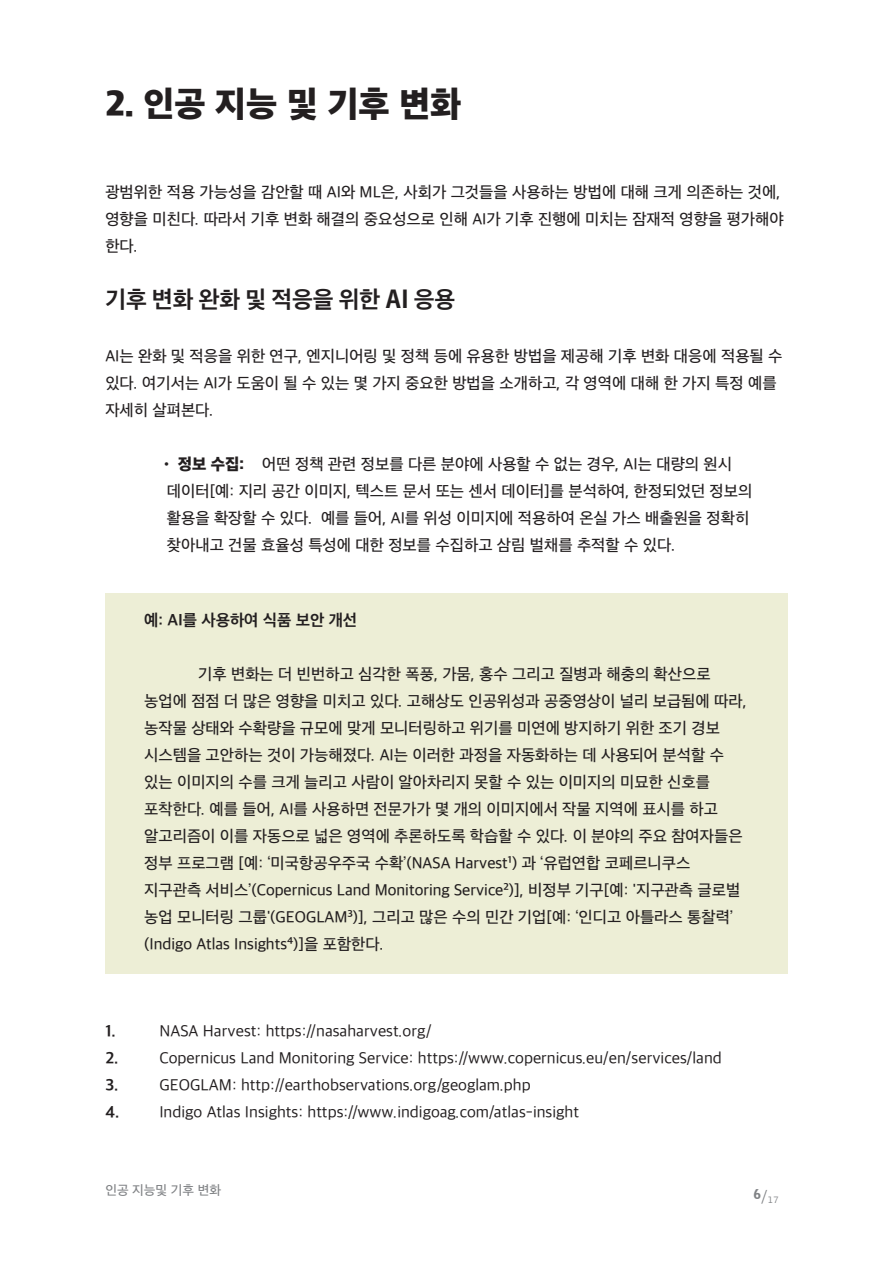
<style>
.page{position:relative;width:893px;height:1263px;background:#fff}
.page>*{position:absolute;margin:0;border:0;box-sizing:border-box;transform-origin:0 0}
.t1{font:800 36px "Apple SD Gothic Neo";color:#231f20}
.t2{font:700 24px "Apple SD Gothic Neo";color:#231f20}
.t3{font:500 16.5px/27px "Apple SD Gothic Neo";color:#231f20}
.t4{font:16.5px "Apple SD Gothic Neo";color:#231f20}
.t5{font:700 16.5px "Apple SD Gothic Neo";color:#231f20}
.t6{font:500 13.5px "Apple SD Gothic Neo";color:#808285}
.t7{font:10.5px "Bell Gothic BT";color:#808285}
.s1{font-family:"Koz Go Pr 6 N"}
.s2{font-weight:700}
.s3{font-weight:800}
.s4{font-size:18px}
</style>
<div class="page">
<div style="left:105px;top:593px;width:683px;height:380px;background:#edeed6"></div>
<h1 class="t1" style="left:105px;top:85px;width:358px">2. 인공 지능 및 기후 변화</h1>
<p class="t3" style="left:105px;top:180px;width:680px">광범위한 적용 가능성을 감안할 때 AI와 ML은, 사회가 그것들을 사용하는 방법에 대해 크게 의존하는 것에, 영향을 미친다. 따라서 기후 변화 해결의 중요성으로 인해 AI가 기후 진행에 미치는 잠재적 영향을 평가해야 한다.</p>
<h2 class="t2" style="left:105px;top:287px;width:351px">기후 변화 완화 및 적응을 위한 <span class="s1">AI</span> 응용</h2>
<p class="t3" style="left:105px;top:344px;width:679px">AI는 완화 및 적응을 위한 연구, 엔지니어링 및 정책 등에 유용한 방법을 제공해 기후 변화 대응에 적용될 수 있다. 여기서는 AI가 도움이 될 수 있는 몇 가지 중요한 방법을 소개하고, 각 영역에 대해 한 가지 특정 예를 자세히 살펴본다.</p>
<p class="t3" style="left:167px;top:452px;width:587px;text-indent:-8px"><span class="s2">•</span> <span class="s3">정보 수집:</span> 어떤 정책 관련 정보를 다른 분야에 사용할 수 없는 경우, AI는 대량의 원시 데이터[예: 지리 공간 이미지, 텍스트 문서 또는 센서 데이터]를 분석하여, 한정되었던 정보의 활용을 확장할 수 있다. 예를 들어, AI를 위성 이미지에 적용하여 온실 가스 배출원을 정확히 찾아내고 건물 효율성 특성에 대한 정보를 수집하고 삼림 벌채를 추적할 수 있다.</p>
<p class="t5" style="left:144px;top:611px;width:215px">예: AI를 사용하여 식품 보안 개선</p>
<p class="t3" style="left:144px;top:661px;width:604px;text-indent:54px">기후 변화는 더 빈번하고 심각한 폭풍, 가뭄, 홍수 그리고 질병과 해충의 확산으로 농업에 점점 더 많은 영향을 미치고 있다. 고해상도 인공위성과 공중영상이 널리 보급됨에 따라, 농작물 상태와 수확량을 규모에 맞게 모니터링하고 위기를 미연에 방지하기 위한 조기 경보 시스템을 고안하는 것이 가능해졌다. AI는 이러한 과정을 자동화하는 데 사용되어 분석할 수 있는 이미지의 수를 크게 늘리고 사람이 알아차리지 못할 수 있는 이미지의 미묘한 신호를 포착한다. 예를 들어, AI를 사용하면 전문가가 몇 개의 이미지에서 작물 지역에 표시를 하고 알고리즘이 이를 자동으로 넓은 영역에 추론하도록 학습할 수 있다. 이 분야의 주요 참여자들은 정부 프로그램 [예: ‘미국항공우주국 수확’(NASA Harvest¹) 과 ‘유럽연합 코페르니쿠스 지구관측 서비스’(Copernicus Land Monitoring Service²)], 비정부 기구[예: '지구관측 글로벌 농업 모니터링 그룹'(GEOGLAM³)], 그리고 많은 수의 민간 기업[예: ‘인디고 아틀라스 통찰력’ (Indigo Atlas Insights⁴)]을 포함한다.</p>
<p class="t5" style="left:105px;top:1022px;width:12px">1.</p>
<p class="t4" style="left:159px;top:1022px;width:274px">NASA Harvest: https://nasaharvest.org/</p>
<p class="t5" style="left:105px;top:1049px;width:14px">2.</p>
<p class="t4" style="left:159px;top:1049px;width:564px">Copernicus Land Monitoring Service: https://www.copernicus.eu/en/services/land</p>
<p class="t5" style="left:105px;top:1076px;width:14px">3.</p>
<p class="t4" style="left:159px;top:1076px;width:373px">GEOGLAM: http://earthobservations.org/geoglam.php</p>
<p class="t5" style="left:105px;top:1103px;width:15px">4.</p>
<p class="t4" style="left:159px;top:1103px;width:421px">Indigo Atlas Insights: https://www.indigoag.com/atlas-insight</p>
<p class="t6" style="left:105px;top:1182px;width:117px">인공 지능및 기후 변화</p>
<p class="t7" style="left:753px;top:1193px;width:27px"><sup>6</sup><span class="s4">/</span>17</p>
</div>
